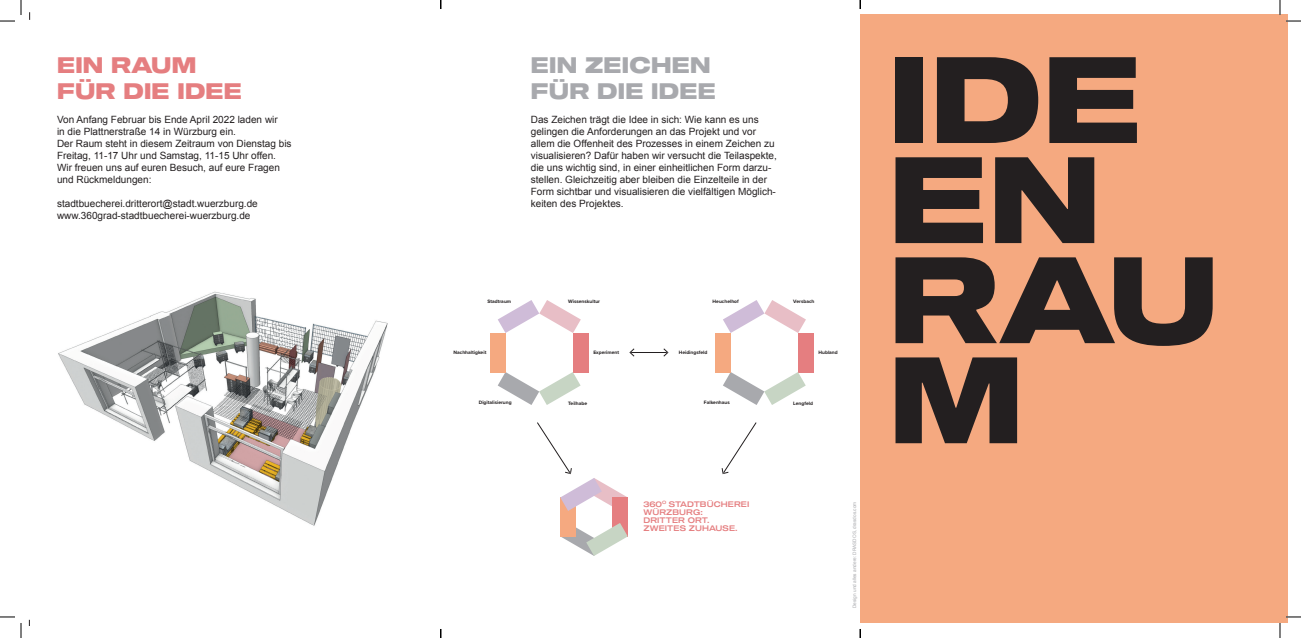
<style>
.page{position:relative;width:1301px;height:638px;background:#fff}
.page>*{position:absolute;margin:0;border:0;box-sizing:border-box;transform-origin:0 0}
.t1{font:120px/100px "Sequel 100 Wide 85";letter-spacing:.01em;color:#231f20}
.t2{font:22px/26px "Sequel 100 Wide 85";letter-spacing:.01em;color:#a8a9ad}
.t3{font:22px/26px "Sequel 100 Wide 85";letter-spacing:.01em;color:#e57e80}
.t4{font:10px/12px "Arial";color:#231f20}
.t5{font:7.9px/8.2px "Sequel 100 Wide 55";letter-spacing:.01em;color:#e57e80}
.t6{font:700 5px "Proxima Nova";color:#231f20}
.t7{font:4.7px "Arial";color:#a8a9ad}
</style>
<div class="page">
<div style="left:860px;top:15px;width:427px;height:607px;background:#f5a980"></div>
<img style="left:58px;top:291px;width:330px;height:235px">
<div style="left:560px;top:497px;width:16px;height:39px;background:#f5a980"></div>
<div style="left:612px;top:497px;width:16px;height:39px;background:#e57e80"></div>
<svg style="left:560px;top:523px;width:68px;height:32px"></svg>
<svg style="left:629px;top:348px;width:39px;height:8px"></svg>
<svg style="left:498px;top:300px;width:83px;height:33px"></svg>
<div style="left:573px;top:333px;width:15px;height:39px;background:#e57e80"></div>
<svg style="left:498px;top:372px;width:82px;height:33px"></svg>
<div style="left:490px;top:333px;width:15px;height:39px;background:#f5a980"></div>
<svg style="left:723px;top:300px;width:83px;height:33px"></svg>
<div style="left:798px;top:333px;width:15px;height:39px;background:#e57e80"></div>
<svg style="left:723px;top:372px;width:83px;height:33px"></svg>
<div style="left:715px;top:333px;width:15px;height:39px;background:#f5a980"></div>
<svg style="left:537px;top:422px;width:90px;height:88px"></svg>
<svg style="left:721px;top:422px;width:35px;height:52px"></svg>
<svg style="left:1286px;top:20px;width:15px;height:2px"></svg>
<svg style="left:1286px;top:616px;width:15px;height:1px"></svg>
<svg style="left:0;top:0;width:22px;height:22px"></svg>
<svg style="left:0;top:616px;width:22px;height:21px"></svg>
<svg style="left:1279px;top:0;width:1px;height:15px"></svg>
<svg style="left:1279px;top:622px;width:1px;height:15px"></svg>
<svg style="left:859px;top:0;width:2px;height:9px"></svg>
<svg style="left:859px;top:629px;width:2px;height:8px"></svg>
<h2 class="t3" style="left:57px;top:53px;width:186px">EIN RAUM<br>FÜR DIE IDEE</h2>
<p class="t4" style="left:57px;top:114px;width:236px">Von Anfang Februar bis Ende April 2022 laden wir<br>in die Plattnerstraße 14 in Würzburg ein.<br>Der Raum steht in diesem Zeitraum von Dienstag bis Freitag, 11-17 Uhr und Samstag, 11-15 Uhr offen.<br>Wir freuen uns auf euren Besuch, auf eure Fragen und Rückmeldungen:</p>
<p class="t4" style="left:57px;top:198px;width:202px">stadtbuecherei.dritterort@stadt.wuerzburg.de www.360grad-stadtbuecherei-wuerzburg.de</p>
<h2 class="t2" style="left:531px;top:53px;width:186px">EIN ZEICHEN<br>FÜR DIE IDEE</h2>
<p class="t4" style="left:531px;top:114px;width:248px">Das Zeichen trägt die Idee in sich: Wie kann es uns gelingen die Anforderungen an das Projekt und vor allem die Offenheit des Prozesses in einem Zeichen zu visualisieren? Dafür haben wir versucht die Teilaspekte, die uns wichtig sind, in einer einheitlichen Form darzu&shy;stellen. Gleichzeitig aber bleiben die Einzelteile in der Form sichtbar und visualisieren die vielfältigen Möglich&shy;keiten des Projektes.</p>
<p class="t6" style="left:487px;top:298px;width:25px">Stadtraum</p>
<p class="t6" style="left:568px;top:298px;width:33px">Wissenskultur</p>
<p class="t6" style="left:712px;top:298px;width:28px">Heuchelhof</p>
<p class="t6" style="left:793px;top:298px;width:23px">Versbach</p>
<p class="t6" style="left:453px;top:348px;width:34px">Nachhaltigkeit</p>
<p class="t6" style="left:593px;top:348px;width:27px">Experiment</p>
<p class="t6" style="left:678px;top:348px;width:30px">Heidingsfeld</p>
<p class="t6" style="left:818px;top:348px;width:21px">Hubland</p>
<p class="t6" style="left:479px;top:398px;width:34px">Digitalisierung</p>
<p class="t6" style="left:568px;top:399px;width:21px">Teilhabe</p>
<p class="t6" style="left:704px;top:398px;width:27px">Falkenhaus</p>
<p class="t6" style="left:793px;top:399px;width:21px">Lengfeld</p>
<p class="t5" style="left:643px;top:499px;width:107px">360<sup>O</sup> STADTBÜCHEREI<br>WÜRZBURG:<br>DRITTER ORT.<br>ZWEITES ZUHAUSE.</p>
<p class="t7" style="left:851px;top:607px;width:108px;rotate:-90deg">Design und alles andere: DRASDOS, drasdos.com</p>
<h1 class="t1" style="left:889px;top:55px;width:331px">IDE<br>EN<br>RAU<br>M</h1>
</div>
